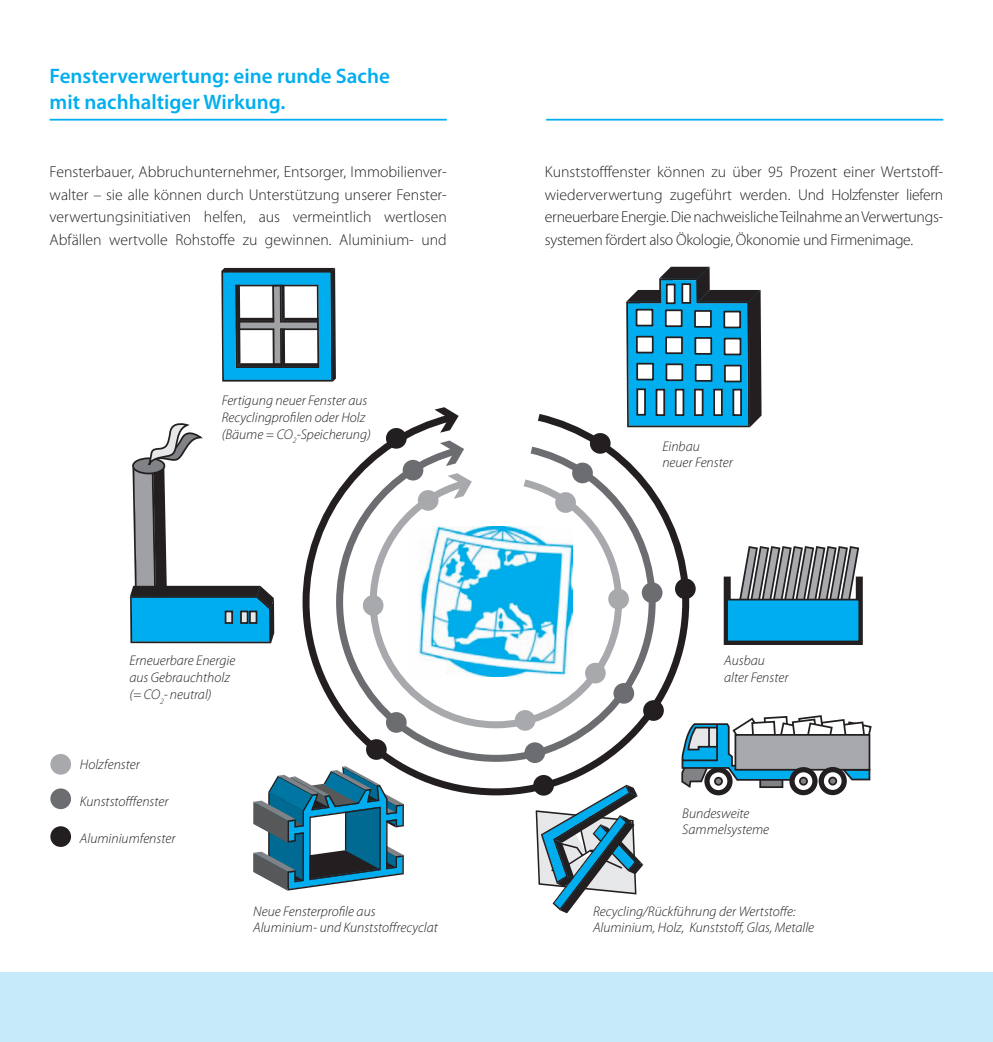
<style>
.page{position:relative;width:993px;height:1042px;background:#fff}
.page>*{position:absolute;margin:0;border:0;box-sizing:border-box;transform-origin:0 0}
.t1{font:600 21px/25.2px "Myriad Pro";color:#00aeef}
.t2{font:300 15.75px/22.8px "Myriad Pro";letter-spacing:-.005em;color:#231f20;text-align:justify}
.t3{font:italic 300 14px/16.8px "Myriad Pro";color:#231f20}
</style>
<div class="page">
<hr style="left:50px;top:119px;width:396px;height:2px;background:#00aeef">
<hr style="left:546px;top:119px;width:397px;height:2px;background:#00aeef">
<div style="left:0;top:972px;width:992px;height:70px;background:#c6eafa"></div>
<svg style="left:221px;top:268px;width:115px;height:114px"></svg>
<svg style="left:626px;top:267px;width:135px;height:160px;background:#3092b8"></svg>
<div style="left:635px;top:309px;width:18px;height:17px;background:#fff;border:2px solid #231f20"></div>
<div style="left:664px;top:309px;width:18px;height:18px;background:#fff;border:2px solid #231f20"></div>
<div style="left:694px;top:310px;width:17px;height:18px;background:#fff;border:2px solid #231f20"></div>
<div style="left:723px;top:311px;width:17px;height:17px;background:#fff;border:2px solid #231f20"></div>
<div style="left:635px;top:336px;width:18px;height:17px;background:#fff;border:2px solid #231f20"></div>
<div style="left:665px;top:336px;width:17px;height:18px;background:#fff;border:2px solid #231f20"></div>
<div style="left:694px;top:337px;width:18px;height:18px;background:#fff;border:2px solid #231f20"></div>
<div style="left:723px;top:338px;width:18px;height:17px;background:#fff;border:2px solid #231f20"></div>
<div style="left:636px;top:363px;width:17px;height:17px;background:#fff;border:2px solid #231f20"></div>
<div style="left:665px;top:363px;width:18px;height:18px;background:#fff;border:2px solid #231f20"></div>
<div style="left:694px;top:364px;width:18px;height:18px;background:#fff;border:2px solid #231f20"></div>
<div style="left:723px;top:365px;width:18px;height:17px;background:#fff;border:2px solid #231f20"></div>
<div style="left:636px;top:388px;width:9px;height:28px;background:#fff;border:2px solid #231f20"></div>
<div style="left:665px;top:284px;width:10px;height:20px;background:#fff;border:2px solid #231f20"></div>
<div style="left:681px;top:283px;width:9px;height:21px;background:#fff;border:2px solid #231f20"></div>
<div style="left:655px;top:389px;width:10px;height:27px;background:#fff;border:2px solid #231f20"></div>
<div style="left:674px;top:389px;width:10px;height:27px;background:#fff;border:2px solid #231f20"></div>
<div style="left:693px;top:389px;width:10px;height:27px;background:#fff;border:2px solid #231f20"></div>
<div style="left:713px;top:389px;width:9px;height:27px;background:#fff;border:2px solid #231f20"></div>
<div style="left:732px;top:389px;width:9px;height:27px;background:#fff;border:2px solid #231f20"></div>
<svg style="left:302px;top:409px;width:390px;height:387px"></svg>
<svg style="left:434px;top:407px;width:24px;height:26px"></svg>
<div style="left:555px;top:492px;width:20px;height:21px;background:#a8a9ad;border-radius:50%"></div>
<div style="left:608px;top:589px;width:20px;height:20px;background:#a8a9ad;border-radius:50%"></div>
<div style="left:585px;top:663px;width:20px;height:20px;background:#a8a9ad;border-radius:50%"></div>
<div style="left:514px;top:710px;width:21px;height:21px;background:#a8a9ad;border-radius:50%"></div>
<div style="left:363px;top:595px;width:20px;height:21px;background:#a8a9ad;border-radius:50%"></div>
<div style="left:417px;top:490px;width:21px;height:21px;background:#a8a9ad;border-radius:50%"></div>
<div style="left:572px;top:463px;width:20px;height:20px;background:#6c6d70;border-radius:50%"></div>
<div style="left:641px;top:582px;width:21px;height:21px;background:#6c6d70;border-radius:50%"></div>
<div style="left:613px;top:683px;width:21px;height:21px;background:#6c6d70;border-radius:50%"></div>
<div style="left:386px;top:712px;width:20px;height:21px;background:#6c6d70;border-radius:50%"></div>
<div style="left:402px;top:460px;width:21px;height:20px;background:#6c6d70;border-radius:50%"></div>
<div style="left:386px;top:428px;width:20px;height:21px;background:#231f20;border-radius:50%"></div>
<div style="left:589px;top:433px;width:21px;height:21px;background:#231f20;border-radius:50%"></div>
<div style="left:674px;top:578px;width:21px;height:21px;background:#231f20;border-radius:50%"></div>
<div style="left:643px;top:700px;width:20px;height:21px;background:#231f20;border-radius:50%"></div>
<div style="left:366px;top:739px;width:20px;height:21px;background:#231f20;border-radius:50%"></div>
<svg style="left:731px;top:546px;width:128px;height:53px"></svg>
<div style="left:723px;top:573px;width:139px;height:72px;border:7px solid #231f20"></div>
<div style="left:726px;top:599px;width:133px;height:43px;background:#00aeef;border:2px solid #231f20"></div>
<svg style="left:130px;top:423px;width:144px;height:220px"></svg>
<div style="left:50px;top:754px;width:21px;height:20px;background:#a8a9ad;border-radius:50%"></div>
<div style="left:50px;top:788px;width:21px;height:21px;background:#6c6d70;border-radius:50%"></div>
<div style="left:50px;top:826px;width:21px;height:21px;background:#231f20;border-radius:50%"></div>
<svg style="left:253px;top:766px;width:151px;height:124px"></svg>
<svg style="left:499px;top:714px;width:373px;height:200px"></svg>
<img style="left:408px;top:526px;width:164px;height:151px">
<h1 class="t1" style="left:50px;top:63px;width:342px">Fensterverwertung: eine runde Sache mit nachhaltiger Wirkung.</h1>
<p class="t2" style="left:50px;top:160px;width:398px">Fensterbauer, Abbruchunternehmer, Entsorger, Immobilienver&shy;walter – sie alle können durch Unterstützung unserer Fenster&shy;verwertungsinitiativen helfen, aus vermeintlich wertlosen Abfällen wertvolle Rohstoffe zu gewinnen. Aluminium- und</p>
<p class="t3" style="left:221px;top:392px;width:151px">Fertigung neuer Fenster aus<br>Recyclingprofilen oder Holz (Bäume = CO<sub>2</sub>-Speicherung)</p>
<p class="t3" style="left:129px;top:652px;width:107px">Erneuerbare Energie aus Gebrauchtholz (= CO<sub>2</sub>-neutral)</p>
<p class="t3" style="left:80px;top:756px;width:61px">Holzfenster</p>
<p class="t3" style="left:80px;top:793px;width:90px">Kunststofffenster</p>
<p class="t3" style="left:80px;top:830px;width:97px">Aluminiumfenster</p>
<p class="t2" style="left:544px;top:160px;width:400px">Kunststofffenster können zu über 95 Prozent einer Wertstoff&shy;wiederverwertung zugeführt werden. Und Holzfenster liefern erneuerbare Energie. Die nachweisliche Teilnahme an Verwertungs&shy;systemen fördert also Ökologie, Ökonomie und Firmenimage.</p>
<p class="t3" style="left:662px;top:437px;width:72px">Einbau neuer Fenster</p>
<p class="t3" style="left:724px;top:652px;width:66px">Ausbau alter Fenster</p>
<p class="t3" style="left:682px;top:804px;width:88px">Bundesweite<br>Sammelsysteme</p>
<p class="t3" style="left:253px;top:902px;width:186px">Neue Fensterprofile aus<br>Aluminium- und Kunststoffrecyclat</p>
<p class="t3" style="left:593px;top:902px;width:223px">Recycling/Rückführung der Wertstoffe:<br>Aluminium, Holz, Kunststoff, Glas, Metalle</p>
</div>
